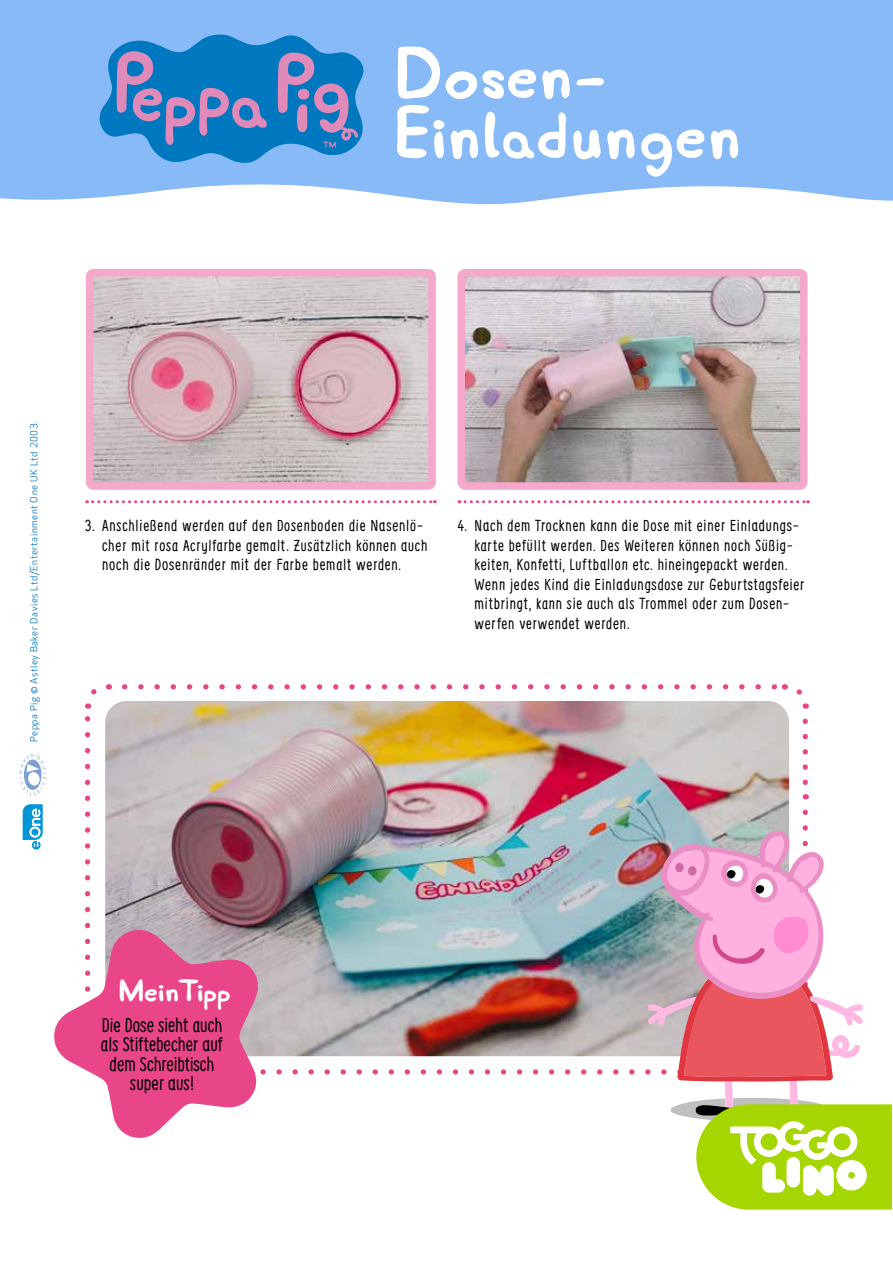
<style>
.page{position:relative;width:893px;height:1263px;background:#fff}
.page>*{position:absolute;margin:0;border:0;box-sizing:border-box;transform-origin:0 0}
.t1{font:700 75px/60px "Peppa";letter-spacing:.015em;color:#fff}
.t2{font:700 31.65px "Peppa";color:#fff}
.t3{font:19.5px/19.5px "Supernettcn";color:#000;text-align:center}
.t4{font:15.75px/19.5px "Supernettcn";letter-spacing:.05em;color:#000}
.t5{font:9.75px "Apex Rounded";letter-spacing:.05em;color:#0878be}
</style>
<div class="page">
<svg style="left:0;top:0;width:893px;height:205px;background:#8fbef7"></svg>
<svg style="left:100px;top:35px;width:263px;height:127px;background:#4388c8"></svg>
<svg style="left:87px;top:500px;width:348px;height:3px"></svg>
<svg style="left:459px;top:500px;width:349px;height:3px"></svg>
<img style="left:95px;top:278px;width:332px;height:203px">
<div style="left:86px;top:269px;width:350px;height:221px;border:8px solid #f4a8ca;border-radius:4px"></div>
<img style="left:466px;top:278px;width:332px;height:203px">
<div style="left:457px;top:269px;width:350px;height:221px;border:8px solid #f4a8ca;border-radius:4px"></div>
<svg style="left:19px;top:754px;width:27px;height:41px"></svg>
<svg style="left:23px;top:804px;width:20px;height:45px"></svg>
<svg style="left:54px;top:1017px;width:8px;height:39px"></svg>
<img style="left:62px;top:684px;width:830px;height:525px">
<h1 class="t1" style="left:397px;top:43px;width:346px">Dosen-<br>Einladungen</h1>
<p class="t5" style="left:28px;top:742px;width:322px;rotate:-90deg">Peppa Pig © Astley Baker Davies Ltd/Entertainment One UK Ltd 2003.</p>
<p class="t4" style="left:102px;top:515px;width:327px;text-indent:-17px">3. Anschließend werden auf den Dosenboden die Nasenlö&shy;cher mit rosa Acrylfarbe gemalt. Zusätzlich können auch noch die Dosenränder mit der Farbe bemalt werden.</p>
<p class="t4" style="left:474px;top:515px;width:331px;text-indent:-17px">4. Nach dem Trocknen kann die Dose mit einer Einladungs&shy;karte befüllt werden. Des Weiteren können noch Süßig&shy;keiten, Konfetti, Luftballon etc. hineingepackt werden.<br>Wenn jedes Kind die Einladungsdose zur Geburtstagsfeier mitbringt, kann sie auch als Trommel oder zum Dosen&shy;werfen verwendet werden.</p>
<h2 class="t2" style="left:119px;top:971px;width:114px">MeinTipp</h2>
<p class="t3" style="left:101px;top:1015px;width:124px">Die Dose sieht auch als Stiftebecher auf dem Schreibtisch super aus!</p>
</div>
